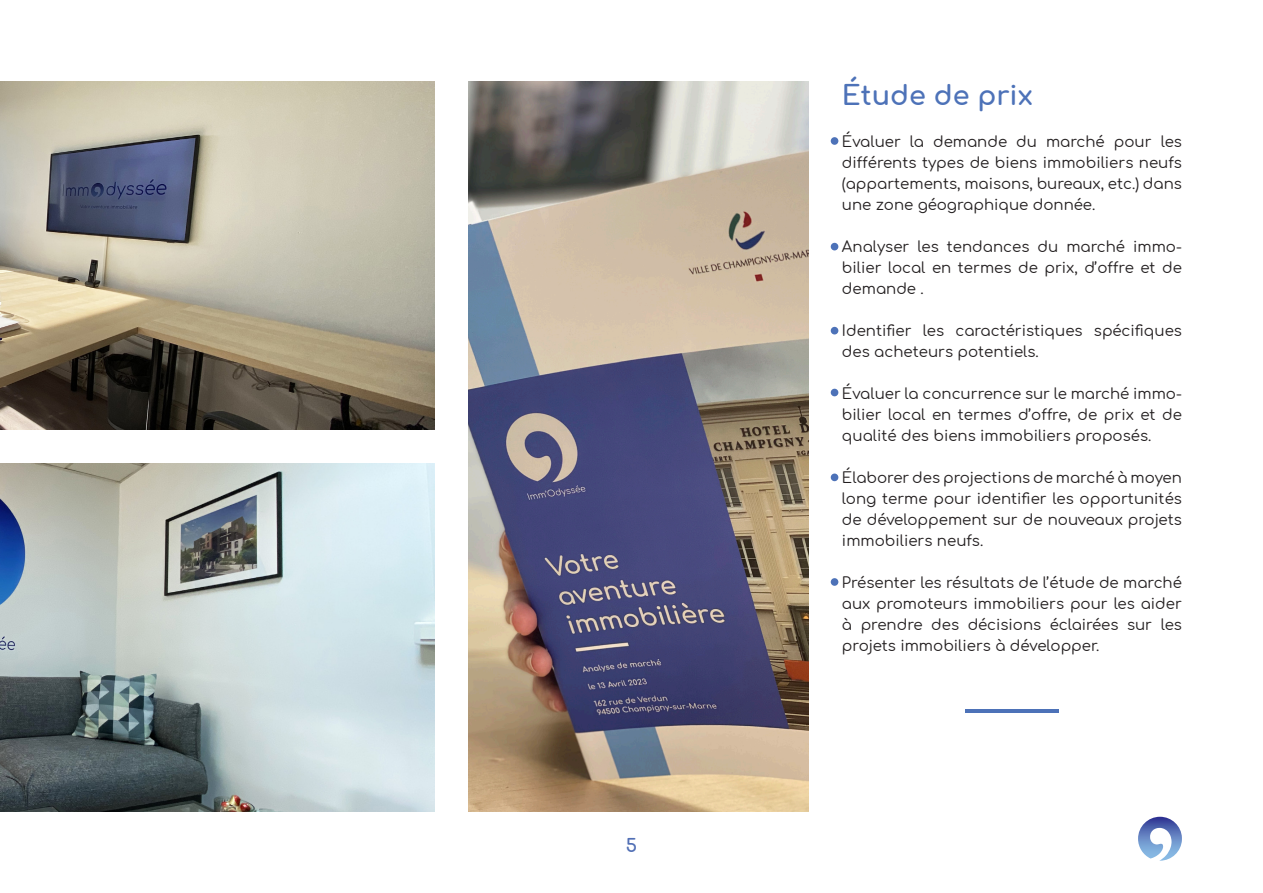
<style>
.page{position:relative;width:1263px;height:893px;background:#fff}
.page>*{position:absolute;margin:0;border:0;box-sizing:border-box;transform-origin:0 0}
.t1{font:700 27px "Comfortaa";color:#4d72b8}
.t2{font:700 18px "Comfortaa";color:#516fb5}
.t3{font:15px/21px "Comfortaa";color:#231f20;text-align:justify}
</style>
<div class="page">
<svg style="left:1138px;top:817px;width:44px;height:44px"></svg>
<img style="left:0;top:81px;width:434px;height:349px">
<img style="left:0;top:463px;width:434px;height:349px">
<img style="left:468px;top:81px;width:340px;height:731px">
<hr style="left:965px;top:709px;width:93px;height:3px;background:#4d72b8">
<div style="left:831px;top:137px;width:7px;height:8px;background:#4d72b8;border-radius:50%"></div>
<div style="left:831px;top:243px;width:7px;height:7px;background:#4d72b8;border-radius:50%"></div>
<div style="left:831px;top:327px;width:7px;height:7px;background:#4d72b8;border-radius:50%"></div>
<div style="left:831px;top:389px;width:7px;height:7px;background:#4d72b8;border-radius:50%"></div>
<div style="left:831px;top:474px;width:7px;height:7px;background:#4d72b8;border-radius:50%"></div>
<div style="left:831px;top:578px;width:7px;height:8px;background:#4d72b8;border-radius:50%"></div>
<p class="t2" style="left:626px;top:829px;width:13px">5</p>
<p class="t1" style="left:842px;top:70px;width:192px">Étude de prix</p>
<p class="t3" style="left:842px;top:129px;width:341px">Évaluer la demande du marché pour les différents types de biens immobiliers neufs (appartements, maisons, bureaux, etc.) dans une zone géographique donnée.</p>
<p class="t3" style="left:842px;top:234px;width:341px">Analyser les tendances du marché immo&shy;bilier local en termes de prix, d’offre et de demande .</p>
<p class="t3" style="left:842px;top:318px;width:341px">Identifier les caractéristiques spécifiques des acheteurs potentiels.</p>
<p class="t3" style="left:842px;top:381px;width:341px">Évaluer la concurrence sur le marché immo&shy;bilier local en termes d’offre, de prix et de qualité des biens immobiliers proposés.</p>
<p class="t3" style="left:842px;top:465px;width:341px">Élaborer des projections de marché à moyen long terme pour identifier les opportunités de développement sur de nouveaux projets immobiliers neufs.</p>
<p class="t3" style="left:842px;top:570px;width:341px">Présenter les résultats de l’étude de marché aux promoteurs immobiliers pour les aider à prendre des décisions éclairées sur les projets immobiliers à développer.</p>
</div>
